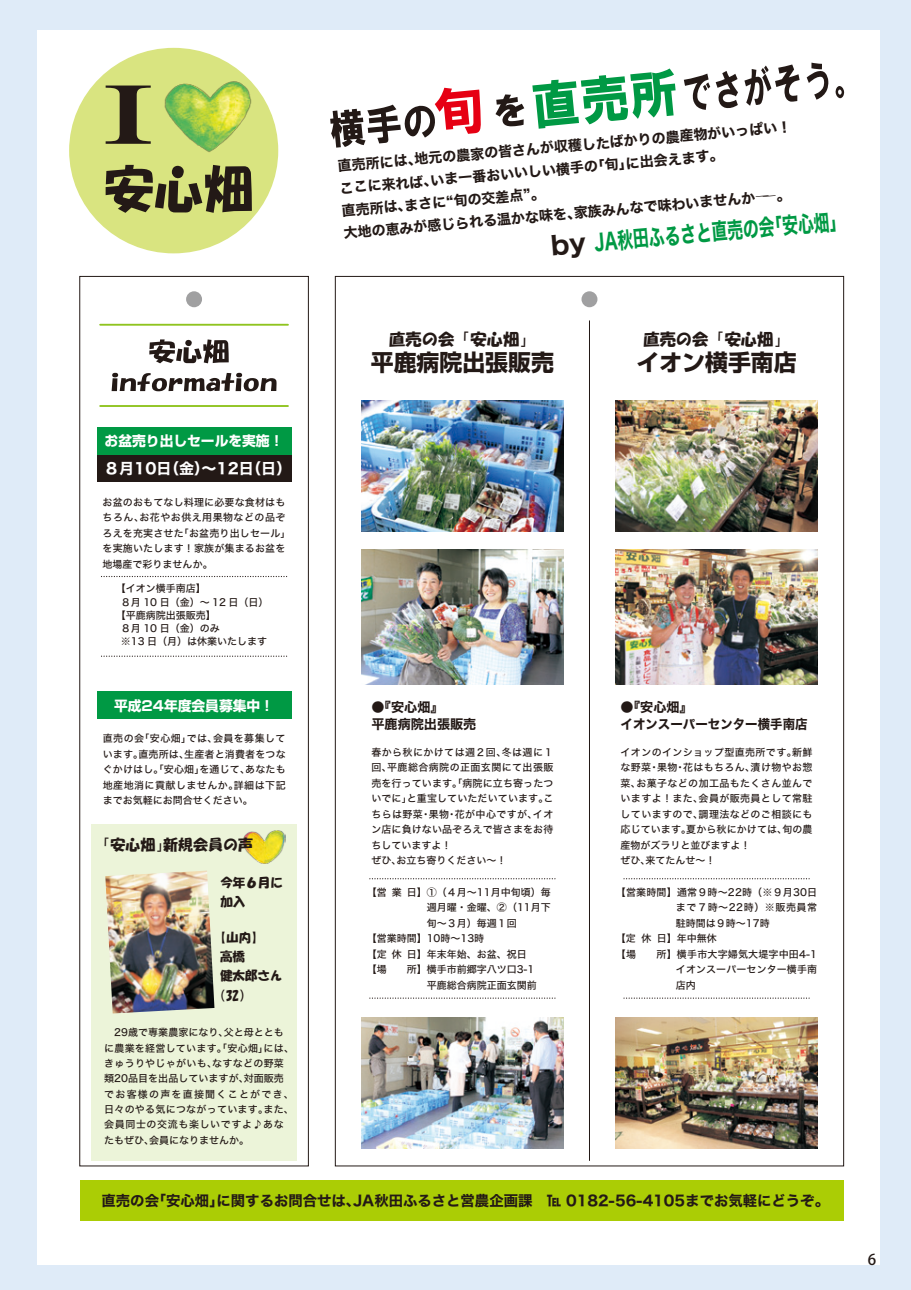
<style>
.page{position:relative;width:911px;height:1290px;background:#dfebf8}
.page>*{position:absolute;margin:0;border:0;box-sizing:border-box;transform-origin:0 0}
.t1{font:700 22.88px "Shin Go Pr 6 N";color:#231916}
.t2{font:22.5px "Hira Kaku Std N W7";color:#094;scale:.7 1}
.t3{font:16.25px "HG Soei Kakupoptai";color:#231916}
.t4{font:15px "Hira Kaku Std N W7";color:#fff}
.t5{font:15px "HG Soei Kakupoptai";color:#231916}
.t6{font:500 15px "Koz Go Pro";color:#231916}
.t7{font:14.38px "Hira Kaku Std N W7";color:#231916}
.t8{font:14px/22.5px "Hira Kaku Std N W7";color:#231916}
.t9{font:700 13.75px "Shin Go Pr 6 N";color:#fff}
.t10{font:13.12px/17.5px "Hira Kaku Std N W7";color:#231916}
.t11{font:12.5px/18.8px "HG Soei Kakupoptai";color:#231916}
.t12{font:10px/15.4px "Hira Kaku Std N W5";letter-spacing:.015em;color:#231916}
.t13{font:10px/15.5px "Hira Kaku Std N W5";letter-spacing:.04em;color:#231916}
.t14{font:10px "Hira Kaku Std N W5";letter-spacing:.055em;color:#231916}
.s1{font-size:25px;color:#231916}
</style>
<div class="page">
<div style="left:37px;top:30px;width:842px;height:1234px;background:#fff"></div>
<div style="left:91px;top:824px;width:206px;height:336px;background:#ecf4d9"></div>
<div style="left:69px;top:48px;width:209px;height:205px;background:#d9e480;border-radius:50%"></div>
<svg style="left:106px;top:165px;width:146px;height:48px"></svg>
<svg style="left:106px;top:86px;width:45px;height:58px"></svg>
<img style="left:164px;top:70px;width:90px;height:82px">
<svg style="left:495px;top:94px;width:29px;height:32px"></svg>
<svg style="left:532px;top:68px;width:143px;height:61px"></svg>
<svg style="left:684px;top:71px;width:54px;height:39px"></svg>
<svg style="left:744px;top:65px;width:55px;height:41px"></svg>
<svg style="left:806px;top:63px;width:22px;height:37px"></svg>
<svg style="left:835px;top:86px;width:9px;height:12px"></svg>
<svg style="left:330px;top:88px;width:151px;height:60px"></svg>
<div style="left:79px;top:276px;width:230px;height:890px;border:1px solid #231916"></div>
<hr style="left:100px;top:324px;width:188px;height:2px;background:#8fc41f">
<hr style="left:100px;top:405px;width:188px;height:2px;background:#8fc41f">
<svg style="left:101px;top:576px;width:186px;height:1px"></svg>
<svg style="left:101px;top:655px;width:186px;height:2px"></svg>
<svg style="left:149px;top:339px;width:80px;height:24px"></svg>
<svg style="left:112px;top:373px;width:164px;height:18px"></svg>
<div style="left:186px;top:291px;width:16px;height:16px;background:#a0a0a1;border-radius:50%"></div>
<div style="left:581px;top:291px;width:16px;height:16px;background:#a0a0a1;border-radius:50%"></div>
<div style="left:97px;top:427px;width:194px;height:54px;background:#231916"></div>
<div style="left:97px;top:427px;width:194px;height:27px;background:#094"></div>
<div style="left:97px;top:691px;width:194px;height:27px;background:#094"></div>
<img style="left:243px;top:830px;width:42px;height:33px">
<img style="left:105px;top:870px;width:109px;height:143px">
<img style="left:361px;top:401px;width:202px;height:130px">
<img style="left:361px;top:550px;width:202px;height:134px">
<img style="left:361px;top:1017px;width:202px;height:131px">
<div style="left:80px;top:1180px;width:763px;height:41px;background:#abcd05"></div>
<hr style="left:589px;top:320px;width:1px;height:841px;background:#231916">
<svg style="left:370px;top:878px;width:186px;height:1px"></svg>
<svg style="left:370px;top:997px;width:186px;height:2px"></svg>
<img style="left:615px;top:401px;width:202px;height:130px">
<img style="left:615px;top:550px;width:202px;height:134px">
<img style="left:615px;top:1017px;width:202px;height:131px">
<svg style="left:624px;top:878px;width:186px;height:1px"></svg>
<svg style="left:624px;top:997px;width:186px;height:2px"></svg>
<h3 class="t8" style="left:337px;top:155px;width:456px;rotate:-5deg">直売所には、地元の農家の皆さんが収穫したばかりの農産物がいっぱい！ここに来れば、いま一番おいいしい横手の「旬」に出会えます。<br>直売所は、まさに“旬の交差点”。<br>大地の恵みが感じられる温かな味を、家族みんなで味わいませんか――。</h3>
<h2 class="t2" style="left:549px;top:229px;width:423px;rotate:-5deg"><span class="s1">by</span> JA秋田ふるさと直売の会「安心畑」</h2>
<h3 class="t9" style="left:105px;top:430px;width:180px">お盆売り出しセールを実施！</h3>
<h3 class="t4" style="left:104px;top:457px;width:188px">８月10日（金）～12日（日）</h3>
<p class="t12" style="left:103px;top:495px;width:189px">お盆のおもてなし料理に必要な食材はもちろん、お花やお供え用果物などの品ぞろえを充実させた「お盆売り出しセール」を実施いたします！家族が集まるお盆を地場産で彩りませんか。</p>
<p class="t12" style="left:116px;top:581px;width:92px">【イオン横手南店】</p>
<p class="t12" style="left:121px;top:594px;width:149px">８月 10 日（金）～ 12 日（日）</p>
<p class="t12" style="left:116px;top:607px;width:102px">【平鹿病院出張販売】</p>
<p class="t12" style="left:121px;top:620px;width:100px">８月 10 日（金）のみ</p>
<p class="t12" style="left:121px;top:633px;width:148px">※13 日（月）は休業いたします</p>
<h3 class="t9" style="left:114px;top:694px;width:161px">平成24年度会員募集中！</h3>
<p class="t12" style="left:103px;top:731px;width:184px;text-align:justify">直売の会「安心畑」では、会員を募集しています。直売所は、生産者と消費者をつなぐかけはし。「安心畑」を通じて、あなたも地産地消に貢献しませんか。詳細は下記までお気軽にお問合せください。</p>
<h3 class="t5" style="left:96px;top:837px;width:159px">「安心畑」新規会員の声</h3>
<p class="t11" style="left:220px;top:873px;width:64px">今年６月に加入</p>
<p class="t11" style="left:214px;top:928px;width:51px">【山内】</p>
<p class="t11" style="left:220px;top:947px;width:26px">高橋</p>
<p class="t11" style="left:220px;top:966px;width:64px">健太郎さん</p>
<p class="t11" style="left:214px;top:986px;width:39px">（32）</p>
<p class="t12" style="left:104px;top:1025px;width:191px">　29歳で専業農家になり、父と母とともに農業を経営しています。「安心畑」には、きゅうりやじゃがいも、なすなどの野菜類20品目を出品していますが、対面販売でお客様の声を直接聞くことができ、日々のやる気につながっています。また、会員同士の交流も楽しいですよ♪あなたもぜひ、会員になりませんか。</p>
<h3 class="t3" style="left:389px;top:331px;width:148px">直売の会「安心畑」</h3>
<h1 class="t1" style="left:371px;top:344px;width:184px">平鹿病院出張販売</h1>
<h3 class="t3" style="left:643px;top:331px;width:148px">直売の会「安心畑」</h3>
<h1 class="t1" style="left:636px;top:344px;width:162px">イオン横手南店</h1>
<h3 class="t10" style="left:371px;top:699px;width:106px">●『安心畑』<br>平鹿病院出張販売</h3>
<p class="t12" style="left:371px;top:744px;width:183px">春から秋にかけては週２回、冬は週に１回、平鹿総合病院の正面玄関にて出張販売を行っています。「病院に立ち寄ったついでに」と重宝していただいています。こちらは野菜・果物・花が中心ですが、イオン店に負けない品ぞろえで皆さまをお待ちしていますよ！<br>ぜひ、お立ち寄りください～！</p>
<p class="t12" style="left:367px;top:884px;width:186px">【営業日】①（４月～11月中旬頃）毎</p>
<p class="t12" style="left:427px;top:900px;width:126px">週月曜・金曜、②（11月下</p>
<p class="t12" style="left:427px;top:915px;width:91px">旬～３月）毎週１回</p>
<p class="t12" style="left:367px;top:931px;width:119px">【営業時間】10時～13時</p>
<p class="t12" style="left:367px;top:946px;width:161px">【定休日】年末年始、お盆、祝日</p>
<p class="t12" style="left:367px;top:962px;width:169px">【場　　所】横手市前郷字八ツ口3-1</p>
<p class="t12" style="left:367px;top:977px;width:171px">　　　　　　平鹿総合病院正面玄関前</p>
<h3 class="t10" style="left:620px;top:699px;width:189px">●『安心畑』<br>イオンスーパーセンター横手南店</h3>
<p class="t13" style="left:620px;top:744px;width:193px">イオンのインショップ型直売所です。新鮮な野菜・果物・花はもちろん、漬け物やお惣菜、お菓子などの加工品もたくさん並んでいますよ！また、会員が販売員として常駐していますので、調理法などのご相談にも応じています。夏から秋にかけては、旬の農産物がズラリと並びますよ！<br>ぜひ、来てたんせ～！</p>
<p class="t12" style="left:616px;top:884px;width:203px">【営業時間】通常９時～22時（※９月30日</p>
<p class="t14" style="left:676px;top:900px;width:143px">まで７時～22時）※販売員常</p>
<p class="t12" style="left:676px;top:915px;width:95px">駐時間は９時～17時</p>
<p class="t12" style="left:616px;top:931px;width:103px">【定休日】年中無休</p>
<p class="t12" style="left:616px;top:946px;width:203px">【場　　所】横手市大字婦気大堤字中田4-1</p>
<p class="t12" style="left:676px;top:962px;width:143px">イオンスーパーセンター横手南</p>
<p class="t12" style="left:676px;top:977px;width:21px">店内</p>
<h3 class="t7" style="left:101px;top:1189px;width:729px">直売の会「安心畑」に関するお問合せは、JA秋田ふるさと営農企画課　℡ 0182-56-4105までお気軽にどうぞ。</h3>
<h3 class="t6" style="left:867px;top:1250px;width:10px">6</h3>
</div>
